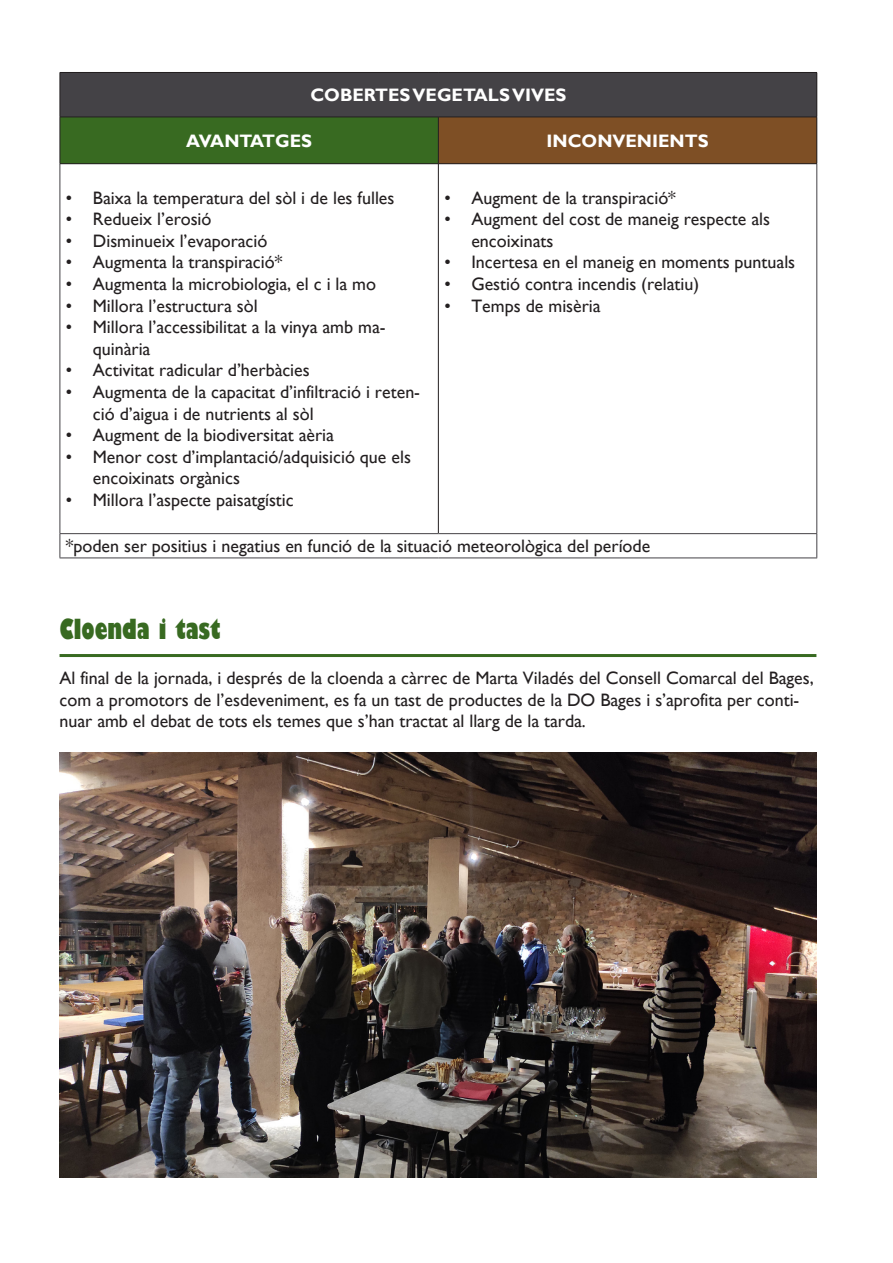
<style>
.page{position:relative;width:893px;height:1263px;background:#fff}
.page>*{position:absolute;margin:0;border:0;box-sizing:border-box;transform-origin:0 0}
.t1{font:800 condensed 27px "Gill Sans";color:#386a21}
.t2{font:18px/21.6px "Gill Sans";color:#231f20}
.t3{font:700 18px "Gill Sans";color:#fff}
</style>
<div class="page">
<hr style="left:60px;top:654px;width:756px;height:3px;background:#386a21">
<img style="left:60px;top:752px;width:756px;height:426px">
<div style="left:60px;top:72px;width:757px;height:45px;background:#444246"></div>
<div style="left:60px;top:117px;width:378px;height:47px;background:#386a21"></div>
<div style="left:438px;top:117px;width:379px;height:47px;background:#7e4f25"></div>
<hr style="left:60px;top:72px;width:378px;height:1px;background:#231f20">
<hr style="left:60px;top:73px;width:1px;height:44px;background:#231f20">
<hr style="left:438px;top:72px;width:379px;height:1px;background:#231f20">
<hr style="left:816px;top:73px;width:1px;height:44px;background:#231f20">
<hr style="left:60px;top:117px;width:378px;height:1px;background:#231f20">
<hr style="left:60px;top:117px;width:1px;height:47px;background:#231f20">
<hr style="left:438px;top:117px;width:379px;height:1px;background:#231f20">
<hr style="left:438px;top:117px;width:1px;height:47px;background:#231f20">
<hr style="left:816px;top:117px;width:1px;height:47px;background:#231f20">
<hr style="left:60px;top:163px;width:378px;height:1px;background:#231f20">
<hr style="left:438px;top:163px;width:379px;height:1px;background:#231f20">
<hr style="left:438px;top:164px;width:1px;height:369px;background:#231f20">
<hr style="left:60px;top:164px;width:1px;height:369px;background:#444246">
<hr style="left:816px;top:164px;width:1px;height:369px;background:#444246">
<hr style="left:60px;top:533px;width:378px;height:1px;background:#444246">
<svg style="left:60px;top:534px;width:1px;height:23px"></svg>
<hr style="left:438px;top:533px;width:379px;height:1px;background:#444246">
<svg style="left:816px;top:534px;width:1px;height:23px"></svg>
<hr style="left:60px;top:557px;width:378px;height:1px;background:#444246">
<hr style="left:438px;top:557px;width:379px;height:1px;background:#444246">
<p class="t3" style="left:310px;top:84px;width:257px">COBERTES VEGETALS VIVES</p>
<p class="t3" style="left:186px;top:130px;width:127px">AVANTATGES</p>
<p class="t3" style="left:547px;top:130px;width:163px">INCONVENIENTS</p>
<p class="t2" style="left:66px;top:187px;width:330px">• Baixa la temperatura del sòl i de les fulles</p>
<p class="t2" style="left:66px;top:208px;width:147px">• Redueix l’erosió</p>
<p class="t2" style="left:66px;top:230px;width:203px">• Disminueix l’evaporació</p>
<p class="t2" style="left:66px;top:252px;width:218px">• Augmenta la transpiració*</p>
<p class="t2" style="left:66px;top:273px;width:312px">• Augmenta la microbiologia, el c i la mo</p>
<p class="t2" style="left:66px;top:295px;width:193px">• Millora l’estructura sòl</p>
<p class="t2" style="left:93px;top:316px;width:294px;text-indent:-27px">• Millora l’accessibilitat a la vinya amb ma&shy;quinària</p>
<p class="t2" style="left:66px;top:360px;width:245px">• Activitat radicular d’herbàcies</p>
<p class="t2" style="left:93px;top:381px;width:329px;text-indent:-27px">• Augmenta de la capacitat d’infiltració i reten&shy;ció d’aigua i de nutrients al sòl</p>
<p class="t2" style="left:66px;top:424px;width:269px">• Augment de la biodiversitat aèria</p>
<p class="t2" style="left:93px;top:446px;width:320px;text-indent:-27px">• Menor cost d’implantació/adquisició que els encoixinats orgànics</p>
<p class="t2" style="left:66px;top:489px;width:229px">• Millora l’aspecte paisatgístic</p>
<p class="t2" style="left:444px;top:187px;width:233px">• Augment de la transpiració*</p>
<p class="t2" style="left:471px;top:208px;width:300px;text-indent:-27px">• Augment del cost de maneig respecte als encoixinats</p>
<p class="t2" style="left:444px;top:252px;width:352px">• Incertesa en el maneig en moments puntuals</p>
<p class="t2" style="left:444px;top:273px;width:256px">• Gestió contra incendis (relatiu)</p>
<p class="t2" style="left:444px;top:295px;width:158px">• Temps de misèria</p>
<p class="t2" style="left:66px;top:535px;width:586px">*poden ser positius i negatius en funció de la situació meteorològica del període</p>
<p class="t1" style="left:60px;top:612px;width:162px">Cloenda i tast</p>
<p class="t2" style="left:60px;top:667px;width:756px">Al final de la jornada, i després de la cloenda a càrrec de Marta Viladés del Consell Comarcal del Bages, com a promotors de l’esdeveniment, es fa un tast de productes de la DO Bages i s’aprofita per conti&shy;nuar amb el debat de tots els temes que s’han tractat al llarg de la tarda.</p>
</div>
